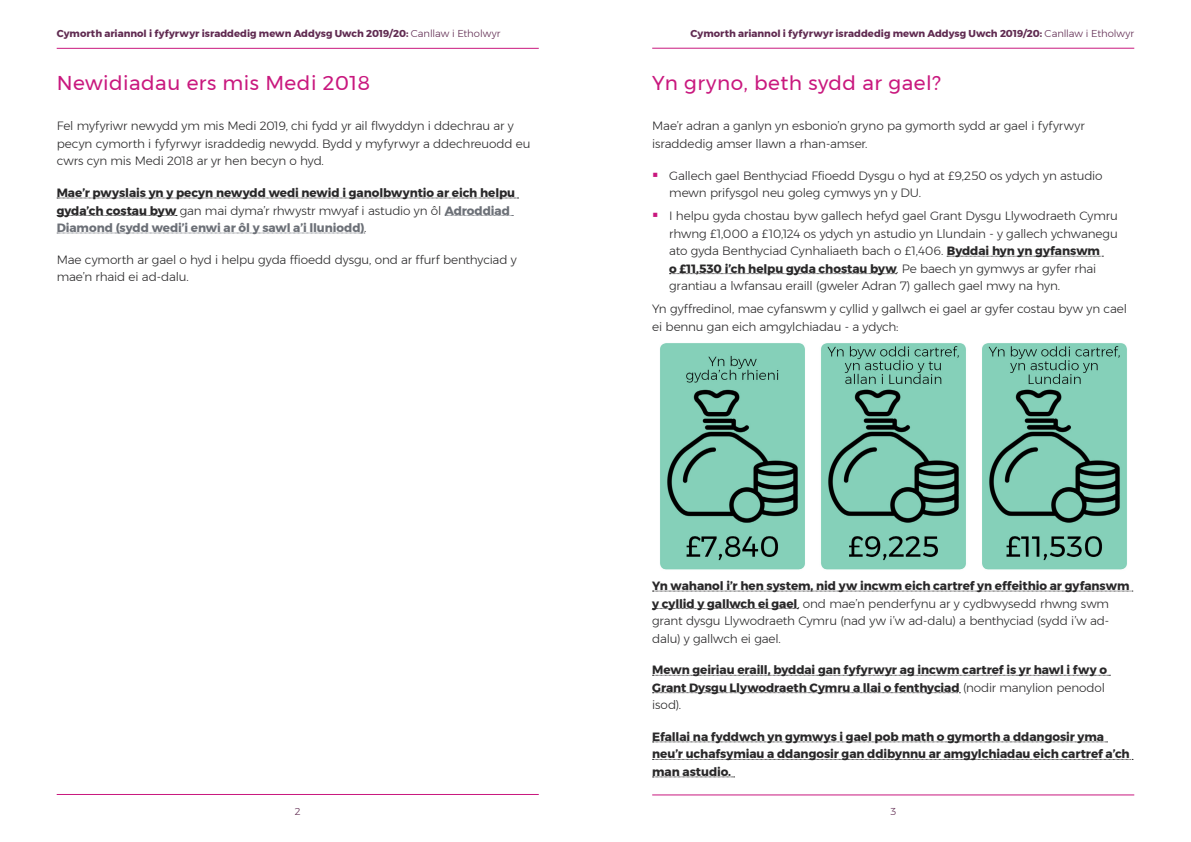
<style>
.page{position:relative;width:1191px;height:842px;background:#fff}
.page>*{position:absolute;margin:0;border:0;box-sizing:border-box;transform-origin:0 0}
.t1{font:20px "Montserrat";letter-spacing:.025em;color:#c9187e}
.t2{font:300 12px/17.5px "Montserrat";letter-spacing:-.015em;color:#292829}
.t3{font:700 12px/17.5px "Montserrat";letter-spacing:-.005em;color:#292829}
.t4{font:700 10px "Montserrat";color:#602b51}
.t5{font:300 10px "Montserrat";color:#602b51}
.s1{font-weight:300}
.s2{color:#6c7077}
.s3{font-weight:700}
</style>
<div class="page">
<hr style="left:57px;top:794px;width:482px;height:1px;background:#c9187e">
<hr style="left:652px;top:795px;width:482px;height:1px;background:#c9187e">
<hr style="left:652px;top:48px;width:482px;height:1px;background:#c9187e">
<hr style="left:57px;top:48px;width:482px;height:1px;background:#c9187e">
<svg style="left:57px;top:198px;width:461px;height:1px"></svg>
<svg style="left:57px;top:215px;width:120px;height:1px"></svg>
<svg style="left:445px;top:215px;width:68px;height:1px"></svg>
<svg style="left:57px;top:233px;width:308px;height:1px"></svg>
<svg style="left:947px;top:256px;width:156px;height:1px"></svg>
<svg style="left:669px;top:273px;width:228px;height:1px"></svg>
<svg style="left:652px;top:591px;width:480px;height:1px"></svg>
<svg style="left:652px;top:608px;width:146px;height:1px"></svg>
<svg style="left:652px;top:675px;width:458px;height:1px"></svg>
<svg style="left:652px;top:692px;width:308px;height:1px"></svg>
<svg style="left:652px;top:742px;width:455px;height:1px"></svg>
<svg style="left:652px;top:759px;width:481px;height:1px"></svg>
<svg style="left:652px;top:777px;width:82px;height:1px"></svg>
<img style="left:660px;top:343px;width:467px;height:227px">
<p class="t4" style="left:57px;top:25px;width:445px">Cymorth ariannol i fyfyrwyr israddedig mewn Addysg Uwch 2019/20: <span class="s1">Canllaw i Etholwyr</span></p>
<p class="t4" style="left:690px;top:25px;width:445px">Cymorth ariannol i fyfyrwyr israddedig mewn Addysg Uwch 2019/20: <span class="s1">Canllaw i Etholwyr</span></p>
<h1 class="t1" style="left:57px;top:68px;width:315px">Newidiadau ers mis Medi 2018</h1>
<p class="t2" style="left:57px;top:117px;width:475px">Fel myfyriwr newydd ym mis Medi 2019, chi fydd yr ail flwyddyn i ddechrau ar y pecyn cymorth i fyfyrwyr israddedig newydd. Bydd y myfyrwyr a ddechreuodd eu cwrs cyn mis Medi 2018 ar yr hen becyn o hyd.</p>
<p class="t3" style="left:57px;top:184px;width:460px">Mae’r pwyslais yn y pecyn newydd wedi newid i ganolbwyntio ar eich helpu gyda’ch costau byw <span class="s1">gan mai dyma’r rhwystr mwyaf i astudio yn ôl</span> <span class="s2">Adroddiad<br>Diamond (sydd wedi’i enwi ar ôl y sawl a’i lluniodd)</span><span class="s1">.</span></p>
<p class="t2" style="left:57px;top:251px;width:461px">Mae cymorth ar gael o hyd i helpu gyda ffioedd dysgu, ond ar ffurf benthyciad y mae’n rhaid ei ad-dalu.</p>
<h1 class="t1" style="left:652px;top:68px;width:290px">Yn gryno, beth sydd ar gael?</h1>
<p class="t2" style="left:652px;top:117px;width:434px">Mae’r adran a ganlyn yn esbonio’n gryno pa gymorth sydd ar gael i fyfyrwyr israddedig amser llawn a rhan-amser.</p>
<p class="t2" style="left:669px;top:166px;width:435px">Gallech gael Benthyciad Ffioedd Dysgu o hyd at £9,250 os ydych yn astudio mewn prifysgol neu goleg cymwys yn y DU.</p>
<p class="t2" style="left:669px;top:207px;width:450px">I helpu gyda chostau byw gallech hefyd gael Grant Dysgu Llywodraeth Cymru rhwng £1,000 a £10,124 os ydych yn astudio yn Llundain - y gallech ychwanegu ato gyda Benthyciad Cynhaliaeth bach o £1,406. <span class="s3">Byddai hyn yn gyfanswm<br>o £11,530 i’ch helpu gyda chostau byw</span>. Pe baech yn gymwys ar gyfer rhai grantiau a lwfansau eraill (gweler Adran 7) gallech gael mwy na hyn.</p>
<p class="t2" style="left:652px;top:300px;width:476px">Yn gyffredinol, mae cyfanswm y cyllid y gallwch ei gael ar gyfer costau byw yn cael ei bennu gan eich amgylchiadau - a ydych:</p>
<p class="t2" style="left:652px;top:577px;width:479px"><span class="s3">Yn wahanol i’r hen system, nid yw incwm eich cartref yn effeithio ar gyfanswm y cyllid y gallwch ei gael</span>, ond mae’n penderfynu ar y cydbwysedd rhwng swm grant dysgu Llywodraeth Cymru (nad yw i’w ad-dalu) a benthyciad (sydd i’w ad&shy;dalu) y gallwch ei gael.</p>
<p class="t3" style="left:652px;top:661px;width:456px">Mewn geiriau eraill, byddai gan fyfyrwyr ag incwm cartref is yr hawl i fwy o<br>Grant Dysgu Llywodraeth Cymru a llai o fenthyciad <span class="s1">(nodir manylion penodol isod).</span></p>
<p class="t3" style="left:652px;top:728px;width:479px">Efallai na fyddwch yn gymwys i gael pob math o gymorth a ddangosir yma neu’r uchafsymiau a ddangosir gan ddibynnu ar amgylchiadau eich cartref a’ch man astudio.</p>
<p class="t5" style="left:295px;top:804px;width:7px">2</p>
<p class="t5" style="left:890px;top:804px;width:7px">3</p>
</div>
